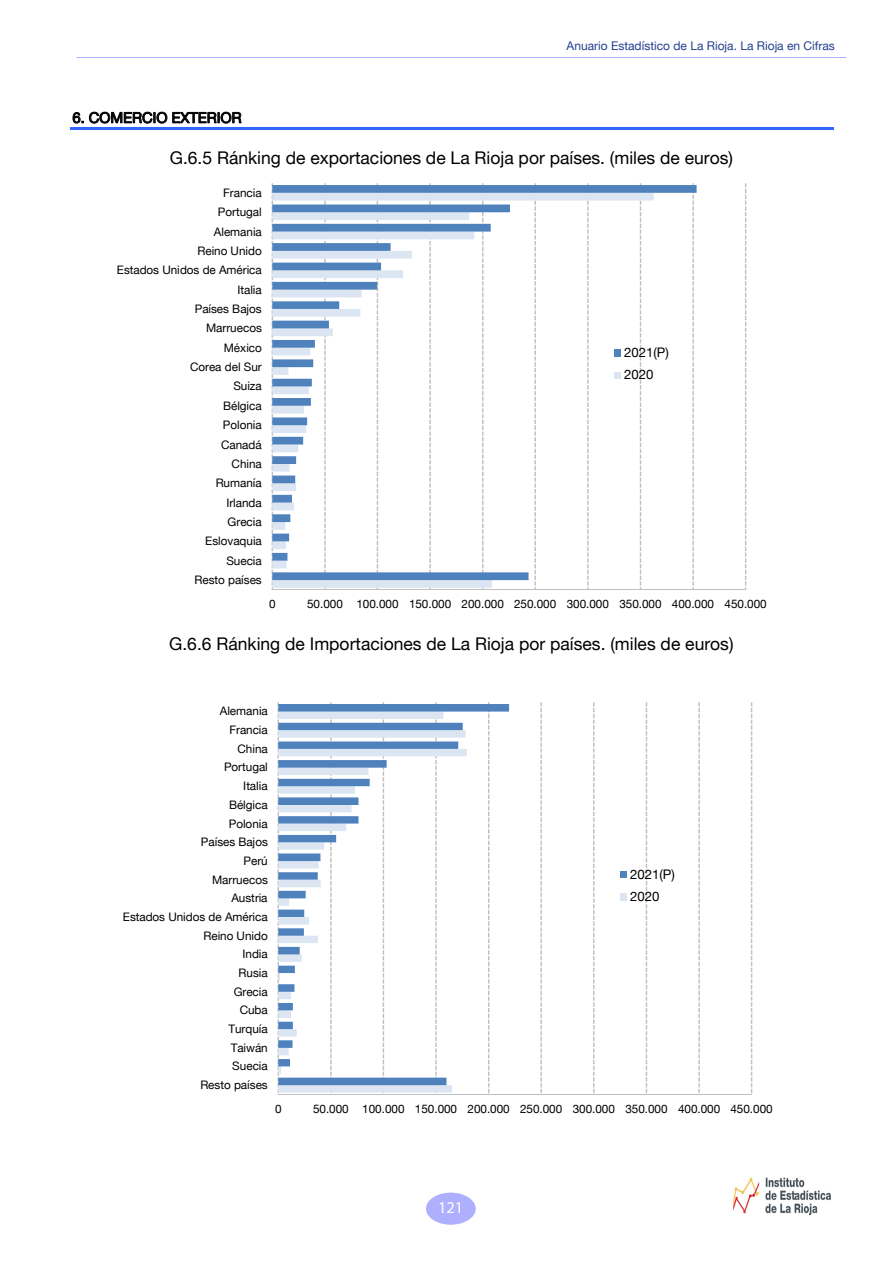
<style>
.page{position:relative;width:893px;height:1263px;background:#fff}
.page>*{position:absolute;margin:0;border:0;box-sizing:border-box;transform-origin:0 0}
.t1{font:17.55px "Helvetica Neue LT";color:#000}
.t2{font:16.5px "Myriad Pro";color:#fff}
.t3{font:14.55px "Helvetica Neue LT";color:#000}
.t4{font:13.2px/22px "Helvetica Neue LT";letter-spacing:-.01em;color:#000}
.t5{font:12px "Helvetica Neue LT";color:#25408f}
.t6{font:11.7px "Helvetica Neue LT";color:#000}
</style>
<div class="page">
<div style="left:426px;top:1192px;width:50px;height:33px;background:#afafff;border-radius:50%"></div>
<hr style="left:77px;top:57px;width:769px;height:1px;background:#afafff">
<img style="left:733px;top:1177px;width:98px;height:39px">
<svg style="left:73px;top:112px;width:94px;height:11px"></svg>
<svg style="left:173px;top:112px;width:68px;height:11px"></svg>
<hr style="left:70px;top:127px;width:763px;height:3px;background:#3365ff">
<svg style="left:272px;top:183px;width:474px;height:407px"></svg>
<svg style="left:272px;top:580px;width:382px;height:8px;fill:#dce6f2"></svg>
<svg style="left:272px;top:185px;width:425px;height:395px"></svg>
<hr style="left:272px;top:590px;width:474px;height:1px;background:#bfbfbf">
<div style="left:615px;top:350px;width:6px;height:7px;background:#4f81bd"></div>
<div style="left:615px;top:372px;width:6px;height:7px;background:#dce6f2"></div>
<svg style="left:278px;top:702px;width:474px;height:391px"></svg>
<svg style="left:278px;top:704px;width:231px;height:381px"></svg>
<hr style="left:278px;top:1094px;width:474px;height:1px;background:#bfbfbf">
<div style="left:620px;top:871px;width:7px;height:7px;background:#4f81bd"></div>
<div style="left:620px;top:893px;width:7px;height:7px;background:#dce6f2"></div>
<p class="t5" style="left:567px;top:38px;width:270px">Anuario Estadístico de La Rioja. La Rioja en Cifras</p>
<p class="t3" style="left:73px;top:109px;width:171px">6. COMERCIO EXTERIOR</p>
<p class="t1" style="left:170px;top:147px;width:565px">G.6.5 Ránking de exportaciones de La Rioja por países. (miles de euros)</p>
<p class="t6" style="left:223px;top:186px;width:40px">Francia</p>
<p class="t6" style="left:218px;top:205px;width:45px">Portugal</p>
<p class="t6" style="left:214px;top:224px;width:49px">Alemania</p>
<p class="t6" style="left:197px;top:244px;width:66px">Reino Unido</p>
<p class="t6" style="left:117px;top:263px;width:146px">Estados Unidos de América</p>
<p class="t6" style="left:237px;top:282px;width:26px">Italia</p>
<p class="t6" style="left:195px;top:302px;width:68px">Países Bajos</p>
<p class="t6" style="left:206px;top:321px;width:57px">Marruecos</p>
<p class="t6" style="left:224px;top:341px;width:40px">México</p>
<p class="t6" style="left:190px;top:360px;width:73px">Corea del Sur</p>
<p class="t6" style="left:233px;top:379px;width:30px">Suiza</p>
<p class="t6" style="left:223px;top:399px;width:40px">Bélgica</p>
<p class="t6" style="left:223px;top:418px;width:40px">Polonia</p>
<p class="t6" style="left:221px;top:437px;width:42px">Canadá</p>
<p class="t6" style="left:232px;top:457px;width:32px">China</p>
<p class="t6" style="left:216px;top:476px;width:47px">Rumanía</p>
<p class="t6" style="left:226px;top:495px;width:37px">Irlanda</p>
<p class="t6" style="left:228px;top:515px;width:36px">Grecia</p>
<p class="t6" style="left:205px;top:534px;width:58px">Eslovaquia</p>
<p class="t6" style="left:226px;top:553px;width:37px">Suecia</p>
<p class="t6" style="left:194px;top:573px;width:69px">Resto países</p>
<p class="t4" style="left:624px;top:341px;width:46px">2021(P)<br>2020</p>
<p class="t6" style="left:269px;top:597px;width:8px">0</p>
<p class="t6" style="left:307px;top:597px;width:461px">50.000 100.000 150.000 200.000 250.000 300.000 350.000 400.000 450.000</p>
<p class="t1" style="left:169px;top:633px;width:566px">G.6.6 Ránking de Importaciones de La Rioja por países. (miles de euros)</p>
<p class="t6" style="left:220px;top:704px;width:49px">Alemania</p>
<p class="t6" style="left:229px;top:723px;width:40px">Francia</p>
<p class="t6" style="left:238px;top:742px;width:32px">China</p>
<p class="t6" style="left:224px;top:760px;width:45px">Portugal</p>
<p class="t6" style="left:243px;top:779px;width:26px">Italia</p>
<p class="t6" style="left:229px;top:798px;width:40px">Bélgica</p>
<p class="t6" style="left:229px;top:816px;width:40px">Polonia</p>
<p class="t6" style="left:201px;top:835px;width:68px">Países Bajos</p>
<p class="t6" style="left:244px;top:854px;width:26px">Perú</p>
<p class="t6" style="left:212px;top:872px;width:57px">Marruecos</p>
<p class="t6" style="left:231px;top:891px;width:38px">Austria</p>
<p class="t6" style="left:123px;top:910px;width:146px">Estados Unidos de América</p>
<p class="t6" style="left:203px;top:928px;width:66px">Reino Unido</p>
<p class="t6" style="left:243px;top:947px;width:27px">India</p>
<p class="t6" style="left:239px;top:966px;width:31px">Rusia</p>
<p class="t6" style="left:234px;top:984px;width:36px">Grecia</p>
<p class="t6" style="left:240px;top:1003px;width:30px">Cuba</p>
<p class="t6" style="left:228px;top:1022px;width:41px">Turquía</p>
<p class="t6" style="left:231px;top:1040px;width:39px">Taiwán</p>
<p class="t6" style="left:232px;top:1059px;width:37px">Suecia</p>
<p class="t6" style="left:200px;top:1078px;width:69px">Resto países</p>
<p class="t4" style="left:630px;top:863px;width:46px">2021(P)<br>2020</p>
<p class="t6" style="left:275px;top:1102px;width:8px">0</p>
<p class="t6" style="left:313px;top:1102px;width:461px">50.000 100.000 150.000 200.000 250.000 300.000 350.000 400.000 450.000</p>
<h2 class="t2" style="left:438px;top:1197px;width:27px">121</h2>
</div>
